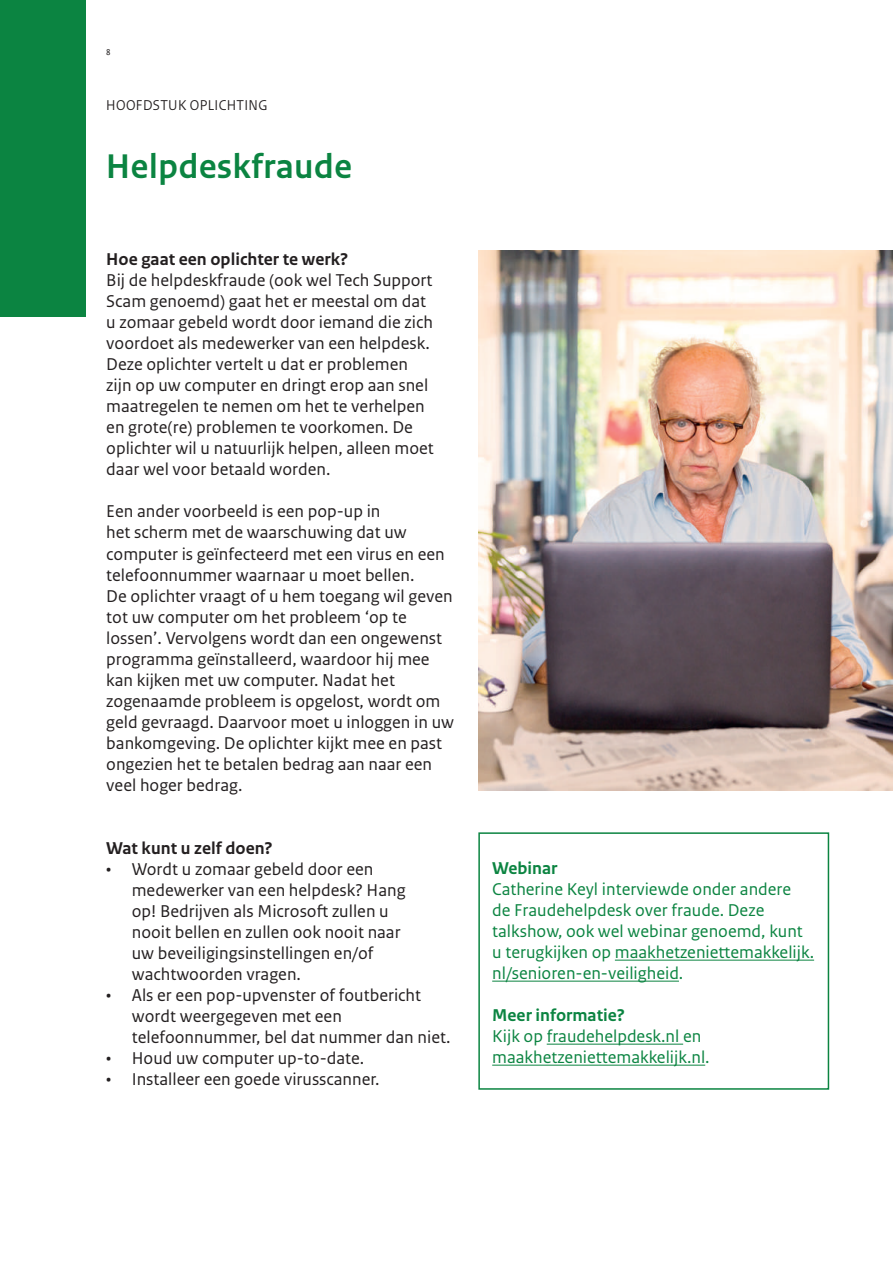
<style>
.page{position:relative;width:893px;height:1263px;background:#fff}
.page>*{position:absolute;margin:0;border:0;box-sizing:border-box;transform-origin:0 0}
.t1{font:700 36px "Rijksoverheid Sans Heading";letter-spacing:.02em;color:#0b8441}
.t2{font:18px/21px "Rijksoverheid Sans Text";color:#231f20}
.t3{font:18px/21px "Rijksoverheid Sans Text";color:#0b8441}
.t4{font:700 18px "Rijksoverheid Sans Text";color:#231f20}
.t5{font:700 18px "Rijksoverheid Sans Text";color:#0b8441}
.t6{font:15px "Rijksoverheid Sans Heading";letter-spacing:.025em;color:#231f20}
.t7{font:9.75px "Profile";color:#231f20}
</style>
<div class="page">
<div style="left:0;top:0;width:85px;height:317px;background:#0b8441"></div>
<div style="left:478px;top:832px;width:351px;height:258px;border:2px solid #0b8441"></div>
<hr style="left:615px;top:960px;width:199px;height:1px;background:#0b8441">
<hr style="left:492px;top:981px;width:187px;height:1px;background:#0b8441">
<hr style="left:547px;top:1044px;width:136px;height:1px;background:#0b8441">
<hr style="left:492px;top:1065px;width:213px;height:1px;background:#0b8441">
<img style="left:478px;top:251px;width:415px;height:539px">
<p class="t7" style="left:106px;top:47px;width:6px">8</p>
<p class="t6" style="left:106px;top:96px;width:163px">HOOFDSTUK OPLICHTING</p>
<h1 class="t1" style="left:106px;top:146px;width:247px">Helpdeskfraude</h1>
<p class="t4" style="left:106px;top:249px;width:243px">Hoe gaat een oplichter te werk?</p>
<p class="t2" style="left:106px;top:270px;width:329px">Bij de helpdeskfraude (ook wel Tech Support Scam genoemd) gaat het er meestal om dat u zomaar gebeld wordt door iemand die zich voordoet als medewerker van een helpdesk.<br>Deze oplichter vertelt u dat er problemen zijn op uw computer en dringt erop aan snel maatregelen te nemen om het te verhelpen en grote(re) problemen te voorkomen. De oplichter wil u natuurlijk helpen, alleen moet daar wel voor betaald worden.</p>
<p class="t2" style="left:106px;top:501px;width:349px">Een ander voorbeeld is een pop-up in<br>het scherm met de waarschuwing dat uw computer is geïnfecteerd met een virus en een telefoonnummer waarnaar u moet bellen.<br>De oplichter vraagt of u hem toegang wil geven tot uw computer om het probleem ‘op te lossen’. Vervolgens wordt dan een ongewenst programma geïnstalleerd, waardoor hij mee kan kijken met uw computer. Nadat het zogenaamde probleem is opgelost, wordt om geld gevraagd. Daarvoor moet u inloggen in uw bankomgeving. De oplichter kijkt mee en past ongezien het te betalen bedrag aan naar een veel hoger bedrag.</p>
<p class="t4" style="left:106px;top:837px;width:168px">Wat kunt u zelf doen?</p>
<p class="t2" style="left:132px;top:858px;width:275px;text-indent:-26px">• Wordt u zomaar gebeld door een medewerker van een helpdesk? Hang op! Bedrijven als Microsoft zullen u nooit bellen en zullen ook nooit naar uw beveiligingsinstellingen en/of wachtwoorden vragen.</p>
<p class="t2" style="left:132px;top:984px;width:320px;text-indent:-26px">• Als er een pop-upvenster of foutbericht wordt weergegeven met een telefoonnummer, bel dat nummer dan niet.</p>
<p class="t2" style="left:106px;top:1047px;width:259px">• Houd uw computer up-to-date.</p>
<p class="t2" style="left:106px;top:1068px;width:275px">• Installeer een goede virusscanner.</p>
<p class="t5" style="left:492px;top:858px;width:67px">Webinar</p>
<p class="t3" style="left:492px;top:879px;width:323px">Catherine Keyl interviewde onder andere de Fraudehelpdesk over fraude. Deze talkshow, ook wel webinar genoemd, kunt u terugkijken op maakhetzeniettemakkelijk. nl/senioren-en-veiligheid.</p>
<p class="t5" style="left:492px;top:1005px;width:134px">Meer informatie?</p>
<p class="t3" style="left:492px;top:1026px;width:219px">Kijk op fraudehelpdesk.nl en maakhetzeniettemakkelijk.nl.</p>
</div>
